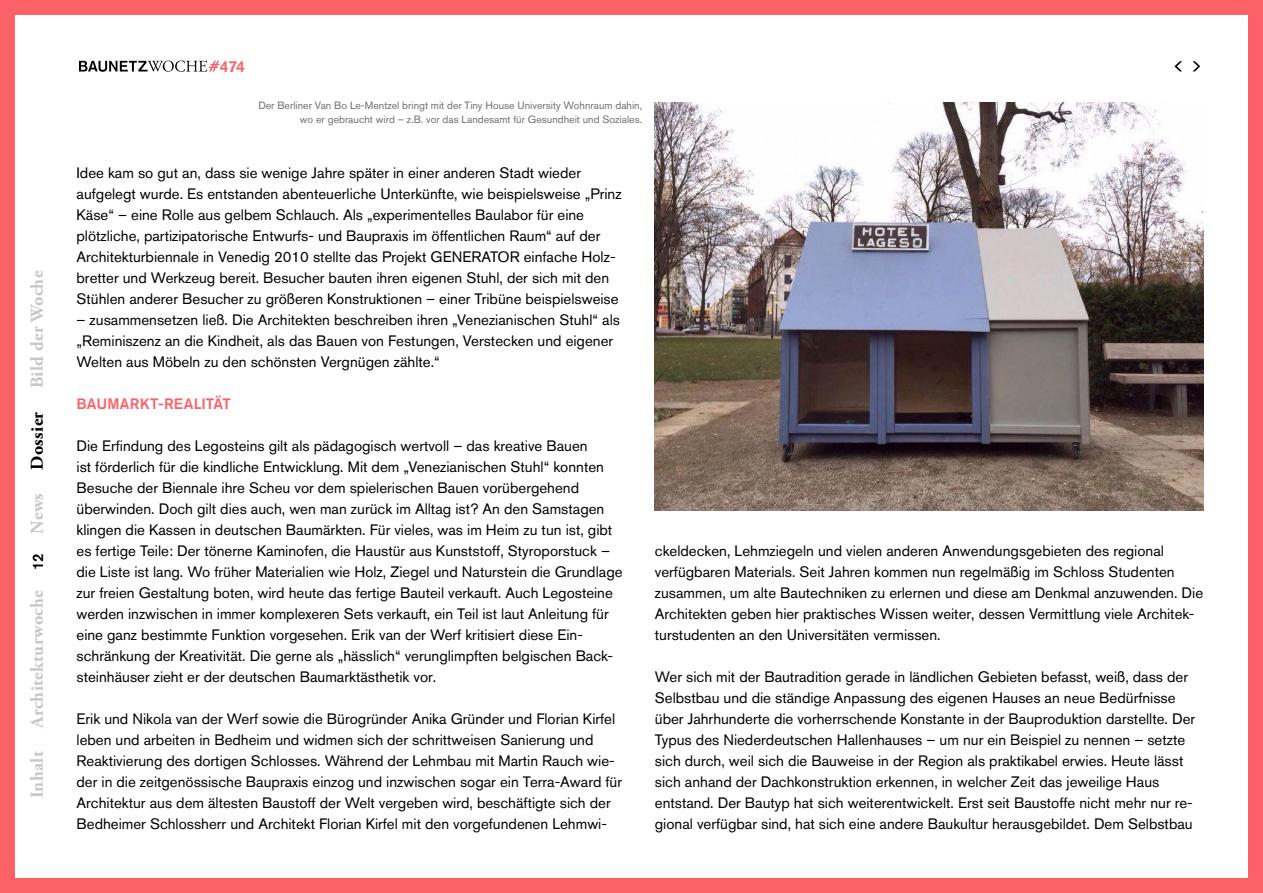
<style>
.page{position:relative;width:1263px;height:893px;background:#fff}
.page>*{position:absolute;margin:0;border:0;box-sizing:border-box;transform-origin:0 0}
.t1{font:700 18px "Adobe Garamond Pro";letter-spacing:.02em;color:#c6c6c6}
.t2{font:700 18px "Adobe Garamond Pro";letter-spacing:.02em;color:#000}
.t3{font:500 15.75px "Akzidenz Grotesk BQ";color:#fc6168}
.t4{font:15px/21px "Akzidenz Grotesk BQ";color:#000}
.t5{font:500 15px "Akzidenz Grotesk BQ";letter-spacing:.01em;color:#fc6168}
.t6{font:500 15px "Akzidenz Grotesk BQ";color:#000}
.t7{font:10.5px/13.5px "Akzidenz Grotesk BQ";color:#706f6f;text-align:right}
</style>
<div class="page">
<div style="left:0;top:0;width:1263px;height:893px;border:15px solid #fc6168"></div>
<svg style="left:1192px;top:61px;width:8px;height:10px"></svg>
<svg style="left:1174px;top:61px;width:8px;height:10px"></svg>
<img style="left:655px;top:102px;width:548px;height:408px">
<svg style="left:79px;top:61px;width:140px;height:11px"></svg>
<p class="t1" style="left:27px;top:388px;width:119px;rotate:-90deg">Bild der Woche</p>
<p class="t2" style="left:27px;top:470px;width:59px;rotate:-90deg">Dossier</p>
<p class="t1" style="left:27px;top:534px;width:42px;rotate:-90deg">News</p>
<p class="t6" style="left:29px;top:570px;width:18px;rotate:-90deg">12</p>
<p class="t1" style="left:27px;top:728px;width:139px;rotate:-90deg">Architekturwoche</p>
<p class="t1" style="left:27px;top:798px;width:49px;rotate:-90deg">Inhalt</p>
<p class="t3" style="left:220px;top:56px;width:27px">474</p>
<p class="t7" style="left:258px;top:99px;width:385px">Der Berliner Van Bo Le-Mentzel bringt mit der Tiny House University Wohnraum dahin, wo er gebraucht wird – z.B. vor das Landesamt für Gesundheit und Soziales.</p>
<p class="t4" style="left:77px;top:162px;width:547px">Idee kam so gut an, dass sie wenige Jahre später in einer anderen Stadt wieder aufgelegt wurde. Es entstanden abenteuerliche Unterkünfte, wie beispielsweise „Prinz Käse“ – eine Rolle aus gelbem Schlauch. Als „experimentelles Baulabor für eine plötzliche, partizipatorische Entwurfs- und Baupraxis im öffentlichen Raum“ auf der Architekturbiennale in Venedig 2010 stellte das Projekt GENERATOR einfache Holz&shy;bretter und Werkzeug bereit. Besucher bauten ihren eigenen Stuhl, der sich mit den Stühlen anderer Besucher zu größeren Konstruktionen – einer Tribüne beispielsweise</p>
<p class="t4" style="left:77px;top:309px;width:545px">– zusammensetzen ließ. Die Architekten beschreiben ihren „Venezianischen Stuhl“ als „Reminiszenz an die Kindheit, als das Bauen von Festungen, Verstecken und eigener<br>Welten aus Möbeln zu den schönsten Vergnügen zählte.“</p>
<p class="t5" style="left:77px;top:394px;width:156px">BAUMARKT-REALITÄT</p>
<p class="t4" style="left:77px;top:435px;width:547px">Die Erfindung des Legosteins gilt als pädagogisch wertvoll – das kreative Bauen<br>ist förderlich für die kindliche Entwicklung. Mit dem „Venezianischen Stuhl“ konnten Besuche der Biennale ihre Scheu vor dem spielerischen Bauen vorübergehend überwinden. Doch gilt dies auch, wen man zurück im Alltag ist? An den Samstagen klingen die Kassen in deutschen Baumärkten. Für vieles, was im Heim zu tun ist, gibt es fertige Teile: Der tönerne Kaminofen, die Haustür aus Kunststoff, Styroporstuck – die Liste ist lang. Wo früher Materialien wie Holz, Ziegel und Naturstein die Grundlage zur freien Gestaltung boten, wird heute das fertige Bauteil verkauft. Auch Legosteine werden inzwischen in immer komplexeren Sets verkauft, ein Teil ist laut Anleitung für eine ganz bestimmte Funktion vorgesehen. Erik van der Werf kritisiert diese Ein&shy;schränkung der Kreativität. Die gerne als „hässlich“ verunglimpften belgischen Back&shy;steinhäuser zieht er der deutschen Baumarktästhetik vor.</p>
<p class="t4" style="left:77px;top:708px;width:547px">Erik und Nikola van der Werf sowie die Bürogründer Anika Gründer und Florian Kirfel leben und arbeiten in Bedheim und widmen sich der schrittweisen Sanierung und Reaktivierung des dortigen Schlosses. Während der Lehmbau mit Martin Rauch wie&shy;der in die zeitgenössische Baupraxis einzog und inzwischen sogar ein Terra-Award für Architektur aus dem ältesten Baustoff der Welt vergeben wird, beschäftigte sich der Bedheimer Schlossherr und Architekt Florian Kirfel mit den vorgefundenen Lehmwi-</p>
<p class="t4" style="left:655px;top:540px;width:550px">ckeldecken, Lehmziegeln und vielen anderen Anwendungsgebieten des regional verfügbaren Materials. Seit Jahren kommen nun regelmäßig im Schloss Studenten zusammen, um alte Bautechniken zu erlernen und diese am Denkmal anzuwenden. Die Architekten geben hier praktisches Wissen weiter, dessen Vermittlung viele Architek&shy;turstudenten an den Universitäten vermissen.</p>
<p class="t4" style="left:655px;top:666px;width:542px">Wer sich mit der Bautradition gerade in ländlichen Gebieten befasst, weiß, dass der Selbstbau und die ständige Anpassung des eigenen Hauses an neue Bedürfnisse über Jahrhunderte die vorherrschende Konstante in der Bauproduktion darstellte. Der Typus des Niederdeutschen Hallenhauses – um nur ein Beispiel zu nennen – setzte sich durch, weil sich die Bauweise in der Region als praktikabel erwies. Heute lässt sich anhand der Dachkonstruktion erkennen, in welcher Zeit das jeweilige Haus entstand. Der Bautyp hat sich weiterentwickelt. Erst seit Baustoffe nicht mehr nur re&shy;gional verfügbar sind, hat sich eine andere Baukultur herausgebildet. Dem Selbstbau</p>
</div>
